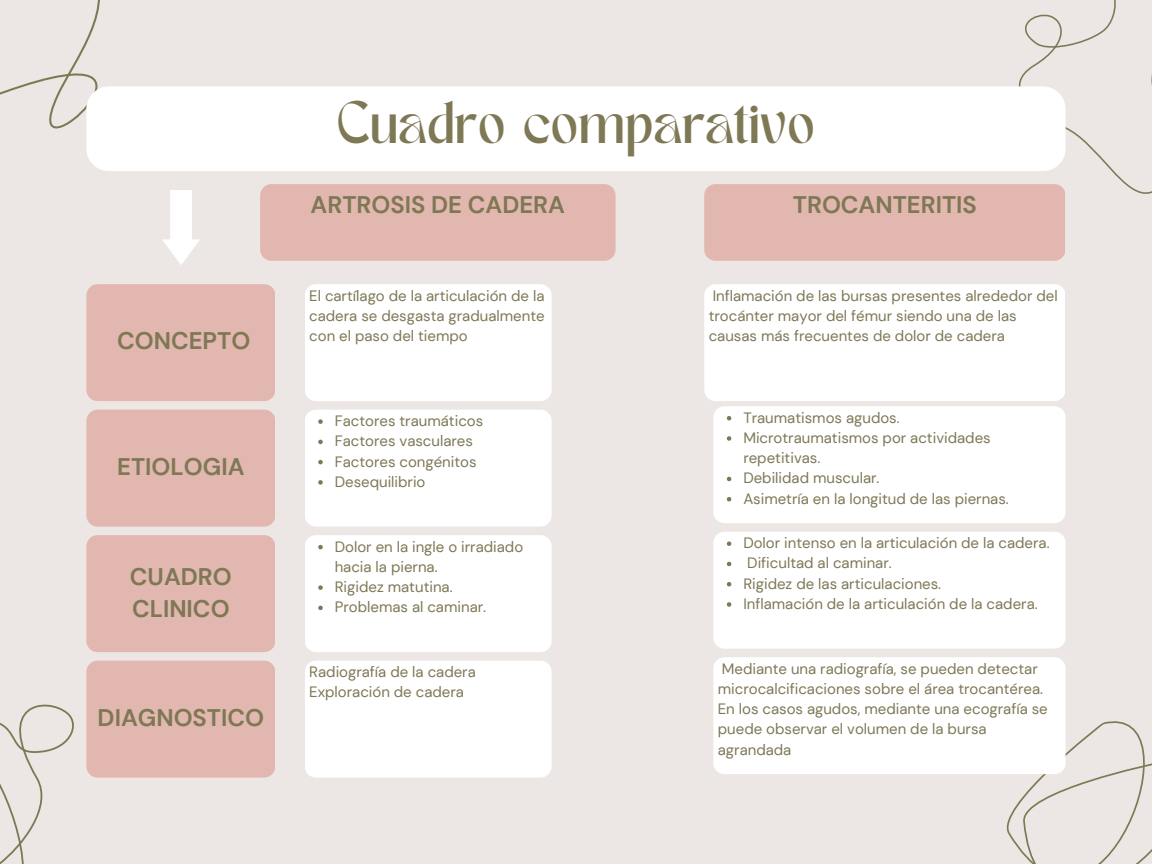
<style>
.page{position:relative;width:1152px;height:864px;background:#ece6e4}
.page>*{position:absolute;margin:0;border:0;box-sizing:border-box;transform-origin:0 0}
.t1{font:42px "TAN MERINGUE";color:#7e7855}
.t2{font:700 24px/32.7px "DM Sans";color:#7e7855}
.t3{font:15px/20.2px "DM Sans";color:#7e7855}
</style>
<div class="page">
<div style="left:260px;top:184px;width:355px;height:77px;background:#e2b7b0"></div>
<div style="left:86px;top:284px;width:189px;height:117px;background:#e2b7b0"></div>
<svg style="left:0;top:0;width:104px;height:171px"></svg>
<svg style="left:704px;top:0;width:448px;height:261px"></svg>
<div style="left:86px;top:86px;width:979px;height:85px;background:#fff;border-radius:23px"></div>
<div style="left:86px;top:410px;width:189px;height:117px;background:#e2b7b0"></div>
<div style="left:86px;top:661px;width:189px;height:117px;background:#e2b7b0"></div>
<div style="left:86px;top:535px;width:189px;height:117px;background:#e2b7b0"></div>
<svg style="left:162px;top:190px;width:38px;height:75px"></svg>
<svg style="left:1006px;top:721px;width:146px;height:143px"></svg>
<svg style="left:0;top:704px;width:74px;height:160px"></svg>
<div style="left:305px;top:284px;width:246px;height:117px;background:#fff"></div>
<div style="left:704px;top:284px;width:361px;height:117px;background:#fff"></div>
<div style="left:305px;top:410px;width:246px;height:117px;background:#fff"></div>
<div style="left:305px;top:535px;width:246px;height:117px;background:#fff"></div>
<div style="left:305px;top:661px;width:246px;height:117px;background:#fff"></div>
<div style="left:713px;top:406px;width:353px;height:117px;background:#fff"></div>
<svg style="left:727px;top:416px;width:4px;height:4px"></svg>
<svg style="left:727px;top:436px;width:4px;height:5px"></svg>
<svg style="left:727px;top:477px;width:4px;height:4px"></svg>
<svg style="left:727px;top:497px;width:4px;height:4px"></svg>
<div style="left:713px;top:532px;width:353px;height:117px;background:#fff"></div>
<svg style="left:727px;top:541px;width:4px;height:5px"></svg>
<svg style="left:727px;top:562px;width:4px;height:4px"></svg>
<svg style="left:727px;top:582px;width:4px;height:4px"></svg>
<svg style="left:727px;top:602px;width:4px;height:5px"></svg>
<div style="left:713px;top:657px;width:353px;height:117px;background:#fff"></div>
<p class="t2" style="left:117px;top:325px;width:135px">CONCEPTO</p>
<p class="t2" style="left:117px;top:450px;width:129px">ETIOLOGIA</p>
<p class="t2" style="left:130px;top:560px;width:103px">CUADRO<br>CLINICO</p>
<p class="t2" style="left:98px;top:701px;width:168px">DIAGNOSTICO</p>
<p class="t1" style="left:337px;top:100px;width:480px">Cuadro comparativo</p>
<p class="t2" style="left:311px;top:189px;width:256px">ARTROSIS DE CADERA</p>
<p class="t2" style="left:793px;top:189px;width:186px">TROCANTERITIS</p>
<p class="t3" style="left:309px;top:285px;width:237px;text-align:justify">El cartílago de la articulación de la cadera se desgasta gradualmente con el paso del tiempo</p>
<p class="t3" style="left:709px;top:285px;width:351px">Inflamación de las bursas presentes alrededor del trocánter mayor del fémur siendo una de las causas más frecuentes de dolor de cadera</p>
<p class="t3" style="left:335px;top:411px;width:150px">Factores traumáticos</p>
<p class="t3" style="left:335px;top:431px;width:140px">Factores vasculares</p>
<p class="t3" style="left:335px;top:451px;width:143px">Factores congénitos</p>
<p class="t3" style="left:335px;top:472px;width:92px">Desequilibrio</p>
<p class="t3" style="left:335px;top:536px;width:190px">Dolor en la ingle o irradiado hacia la pierna.</p>
<p class="t3" style="left:335px;top:577px;width:119px">Rigidez matutina.</p>
<p class="t3" style="left:335px;top:597px;width:153px">Problemas al caminar.</p>
<p class="t3" style="left:309px;top:662px;width:168px">Radiografía de la cadera</p>
<p class="t3" style="left:309px;top:682px;width:156px">Exploración de cadera</p>
<p class="t3" style="left:743px;top:407px;width:158px">Traumatismos agudos.</p>
<p class="t3" style="left:743px;top:428px;width:249px">Microtraumatismos por actividades repetitivas.</p>
<p class="t3" style="left:743px;top:468px;width:138px">Debilidad muscular.</p>
<p class="t3" style="left:743px;top:488px;width:267px">Asimetría en la longitud de las piernas.</p>
<p class="t3" style="left:743px;top:533px;width:308px">Dolor intenso en la articulación de la cadera.</p>
<p class="t3" style="left:747px;top:553px;width:146px">Dificultad al caminar.</p>
<p class="t3" style="left:743px;top:573px;width:199px">Rigidez de las articulaciones.</p>
<p class="t3" style="left:743px;top:594px;width:296px">Inflamación de la articulación de la cadera.</p>
<p class="t3" style="left:718px;top:658px;width:331px">Mediante una radiografía, se pueden detectar microcalcificaciones sobre el área trocantérea.<br>En los casos agudos, mediante una ecografía se puede observar el volumen de la bursa agrandada</p>
</div>
